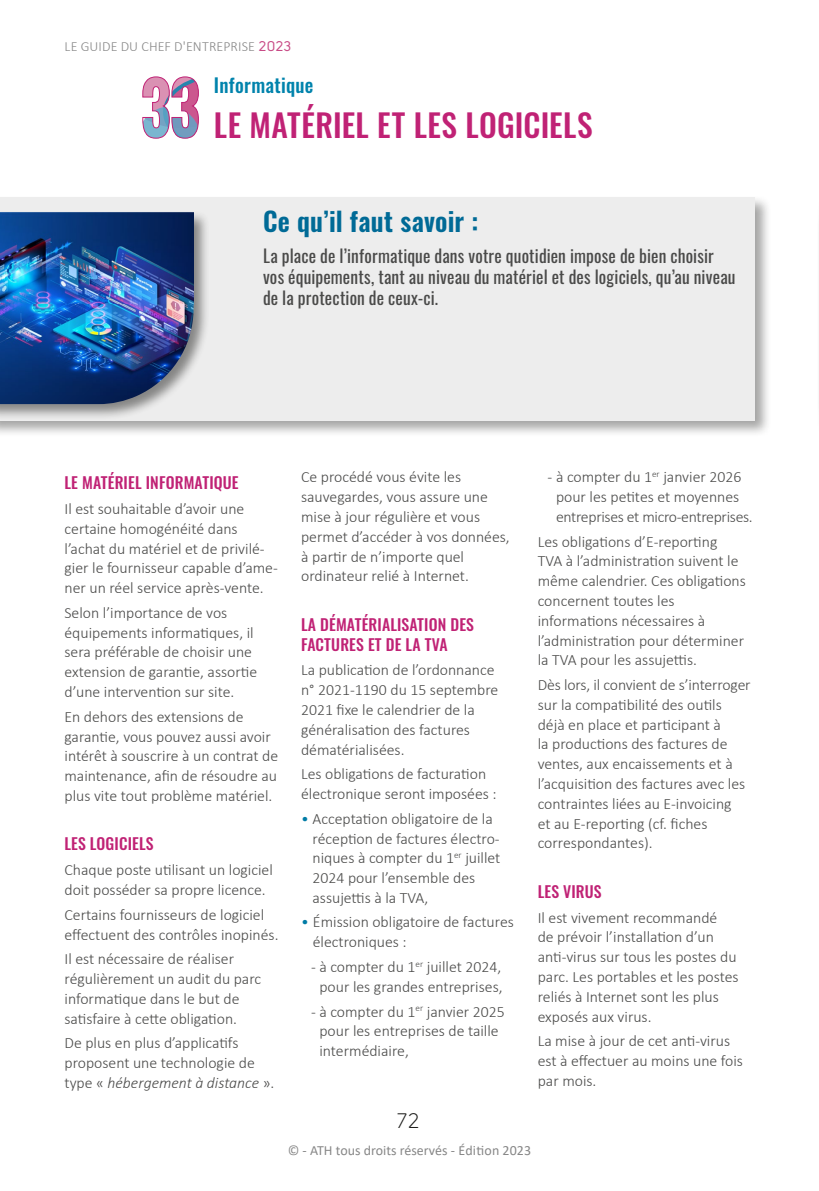
<style>
.page{position:relative;width:819px;height:1191px;background:#fff}
.page>*{position:absolute;margin:0;border:0;box-sizing:border-box;transform-origin:0 0}
.t1{font:500 31.5px "Oswald";letter-spacing:.015em;color:#c02275}
.t2{font:600 26.25px "Oswald";letter-spacing:.01em;color:#006a96}
.t3{font:21px "Solomon Sans Book";color:#1d1d1b}
.t4{font:500 19.25px "Oswald";letter-spacing:.015em;color:#0083ac}
.t5{font:17.5px/21px "Oswald";letter-spacing:.005em;color:#4a4a49}
.t6{font:300 15.75px/19.8px "Calibri";color:#4a4a49}
.t7{font:500 15.75px/19.8px "Oswald";letter-spacing:.01em;color:#c02275}
.t8{font:14px "Calibri";color:#878787}
.t9{font:300 14px "Calibri";letter-spacing:.005em;color:#878787}
.s1{font-family:"Solomon Sans Normal";font-weight:400;color:#c84b86}
.s2{font-style:italic}
.s3{color:#007ca6}
</style>
<div class="page">
<svg style="left:142px;top:76px;width:57px;height:63px"></svg>
<div style="left:0;top:195px;width:771px;height:242px;background:#1d1d1b;opacity:.4"></div>
<div style="left:0;top:198px;width:754px;height:223px;background:#ededed"></div>
<div style="left:0;top:210px;width:210px;height:211px;background:#1d1d1b;opacity:.5"></div>
<img style="left:0;top:213px;width:193px;height:183px">
<img style="left:0;top:396px;width:137px;height:8px">
<hr style="left:818px;top:198px;width:1px;height:223px;background:#ededed">
<hr style="left:816px;top:210px;width:3px;height:211px;background:#fdfdfd">
<p class="t9" style="left:64px;top:38px;width:228px">LE GUIDE DU CHEF D'ENTREPRISE <span class="s1">2023</span></p>
<p class="t4" style="left:214px;top:68px;width:101px">Informatique</p>
<h1 class="t1" style="left:214px;top:97px;width:380px">LE MATÉRIEL ET LES LOGICIELS</h1>
<h2 class="t2" style="left:263px;top:197px;width:217px">Ce qu’il faut savoir :</h2>
<p class="t5" style="left:263px;top:243px;width:474px">La place de l’informatique dans votre quotidien impose de bien choisir vos équipements, tant au niveau du matériel et des logiciels, qu’au niveau de la protection de ceux-ci.</p>
<p class="t7" style="left:64px;top:471px;width:176px">LE MATÉRIEL INFORMATIQUE</p>
<p class="t6" style="left:64px;top:499px;width:215px">Il est souhaitable d’avoir une certaine homogénéité dans l’achat du matériel et de privilé&shy;gier le fournisseur capable d’ame&shy;ner un réel service après-vente.</p>
<p class="t6" style="left:64px;top:602px;width:194px">Selon l’importance de vos équipements informatiques, il sera préférable de choisir une extension de garantie, assortie d’une intervention sur site.</p>
<p class="t6" style="left:64px;top:706px;width:215px">En dehors des extensions de garantie, vous pouvez aussi avoir intérêt à souscrire à un contrat de maintenance, afin de résoudre au plus vite tout problème matériel.</p>
<p class="t7" style="left:64px;top:832px;width:91px">LES LOGICIELS</p>
<p class="t6" style="left:64px;top:860px;width:210px">Chaque poste utilisant un logiciel doit posséder sa propre licence.</p>
<p class="t6" style="left:64px;top:904px;width:215px">Certains fournisseurs de logiciel effectuent des contrôles inopinés.</p>
<p class="t6" style="left:64px;top:949px;width:198px">Il est nécessaire de réaliser régulièrement un audit du parc informatique dans le but de satisfaire à cette obligation.</p>
<p class="t6" style="left:64px;top:1033px;width:211px">De plus en plus d’applicatifs proposent une technologie de type « <span class="s2">hébergement à distance</span> ».</p>
<p class="t6" style="left:301px;top:467px;width:210px">Ce procédé vous évite les sauvegardes, vous assure une mise à jour régulière et vous permet d’accéder à vos données, à partir de n’importe quel ordinateur relié à Internet.</p>
<p class="t7" style="left:301px;top:613px;width:174px">LA DÉMATÉRIALISATION DES<br>FACTURES ET DE LA TVA</p>
<p class="t6" style="left:301px;top:660px;width:199px">La publication de l’ordonnance n° 2021-1190 du 15 septembre<br>2021 fixe le calendrier de la généralisation des factures dématérialisées.</p>
<p class="t6" style="left:301px;top:764px;width:197px">Les obligations de facturation électronique seront imposées :</p>
<p class="t6" style="left:312px;top:808px;width:189px;text-indent:-11px"><span class="s3">•</span> Acceptation obligatoire de la réception de factures électro&shy;niques à compter du 1<sup>er</sup> juillet<br>2024 pour l’ensemble des assujettis à la TVA,</p>
<p class="t6" style="left:313px;top:912px;width:202px;text-indent:-12px"><span class="s3">•</span> Émission obligatoire de factures électroniques :</p>
<p class="t6" style="left:311px;top:956px;width:193px;text-align:center">- à compter du 1<sup>er</sup> juillet 2024, pour les grandes entreprises,</p>
<p class="t6" style="left:319px;top:1001px;width:187px;text-indent:-8px">- à compter du 1<sup>er</sup> janvier 2025 pour les entreprises de taille intermédiaire,</p>
<h3 class="t3" style="left:396px;top:1109px;width:24px">72</h3>
<p class="t6" style="left:556px;top:467px;width:198px;text-indent:-8px">- à compter du 1<sup>er</sup> janvier 2026 pour les petites et moyennes entreprises et micro-entreprises.</p>
<p class="t6" style="left:537px;top:531px;width:210px">Les obligations d’E-reporting<br>TVA à l’administration suivent le même calendrier. Ces obligations concernent toutes les informations nécessaires à l’administration pour déterminer la TVA pour les assujettis.</p>
<p class="t6" style="left:537px;top:675px;width:214px">Dès lors, il convient de s’interroger sur la compatibilité des outils déjà en place et participant à<br>la productions des factures de ventes, aux encaissements et à l’acquisition des factures avec les contraintes liées au E-invoicing<br>et au E-reporting (cf. fiches correspondantes).</p>
<p class="t7" style="left:537px;top:880px;width:65px">LES VIRUS</p>
<p class="t6" style="left:537px;top:907px;width:202px">Il est vivement recommandé<br>de prévoir l’installation d’un anti-virus sur tous les postes du parc. Les portables et les postes reliés à Internet sont les plus exposés aux virus.</p>
<p class="t6" style="left:537px;top:1031px;width:207px">La mise à jour de cet anti-virus est à effectuer au moins une fois par mois.</p>
<p class="t8" style="left:288px;top:1140px;width:245px">© - ATH tous droits réservés - Édition 2023</p>
</div>
